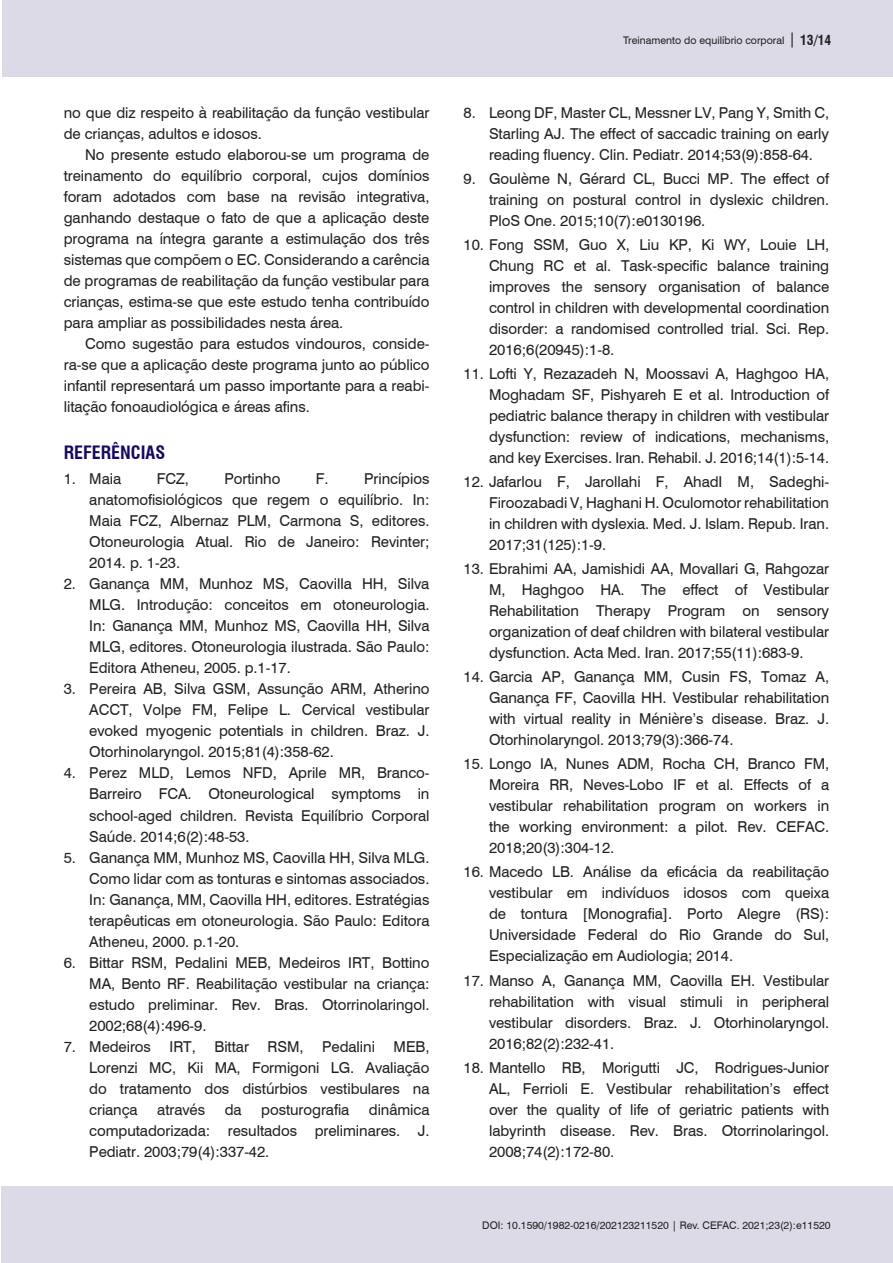
<style>
.page{position:relative;width:893px;height:1263px;background:#fff}
.page>*{position:absolute;margin:0;border:0;box-sizing:border-box;transform-origin:0 0}
.Nivel_1{font:700 condensed 18px "Swiss 721 BT";color:#18085f}
.Corpo_do_texto{font:15px/21px "Swiss 721 BT";letter-spacing:-.005em;color:#231f20;text-align:justify}
.t1{font:10.5px "Swiss 721 BT";color:#231f20}
.s1{font-size:15px}
.s2{font-weight:700;font-stretch:condensed;font-size:13.5px}
</style>
<div class="page">
<div style="left:1px;top:1186px;width:892px;height:77px;background:#dcdae7"></div>
<div style="left:2px;top:0;width:891px;height:77px;background:#dcdae7"></div>
<p class="Corpo_do_texto" style="left:64px;top:102px;width:367px">no que diz respeito à reabilitação da função vestibular de crianças, adultos e idosos.</p>
<p class="Corpo_do_texto" style="left:64px;top:144px;width:367px;text-indent:21px">No presente estudo elaborou-se um programa de treinamento do equilíbrio corporal, cujos domínios foram adotados com base na revisão integrativa, ganhando destaque o fato de que a aplicação deste programa na íntegra garante a estimulação dos três sistemas que compõem o EC. Considerando a carência de programas de reabilitação da função vestibular para crianças, estima-se que este estudo tenha contribuído para ampliar as possibilidades nesta área.</p>
<p class="Corpo_do_texto" style="left:64px;top:333px;width:367px;text-indent:21px">Como sugestão para estudos vindouros, conside&shy;ra-se que a aplicação deste programa junto ao público infantil representará um passo importante para a reabi&shy;litação fonoaudiológica e áreas afins.</p>
<p class="Nivel_1" style="left:64px;top:442px;width:103px">REFERÊNCIAS</p>
<p class="Corpo_do_texto" style="left:64px;top:468px;width:59px">1. Maia</p>
<p class="Corpo_do_texto" style="left:157px;top:468px;width:34px">FCZ,</p>
<p class="Corpo_do_texto" style="left:224px;top:468px;width:57px">Portinho</p>
<p class="Corpo_do_texto" style="left:89px;top:468px;width:342px;text-indent:227px">F. Princípios anatomofisiológicos que regem o equilíbrio. In:<br>Maia FCZ, Albernaz PLM, Carmona S, editores.<br>Otoneurologia Atual. Rio de Janeiro: Revinter; 2014. p. 1-23.</p>
<p class="Corpo_do_texto" style="left:89px;top:573px;width:342px;text-indent:-26px">2. Ganança MM, Munhoz MS, Caovilla HH, Silva MLG. Introdução: conceitos em otoneurologia.<br>In: Ganança MM, Munhoz MS, Caovilla HH, Silva MLG, editores. Otoneurologia ilustrada. São Paulo:<br>Editora Atheneu, 2005. p.1-17.</p>
<p class="Corpo_do_texto" style="left:89px;top:678px;width:342px;text-indent:-26px">3. Pereira AB, Silva GSM, Assunção ARM, Atherino ACCT, Volpe FM, Felipe L. Cervical vestibular evoked myogenic potentials in children. Braz. J.<br>Otorhinolaryngol. 2015;81(4):358-62.</p>
<p class="Corpo_do_texto" style="left:89px;top:762px;width:342px;text-indent:-26px">4. Perez MLD, Lemos NFD, Aprile MR, Branco-Barreiro FCA. Otoneurological symptoms in school-aged children. Revista Equilíbrio Corporal Saúde. 2014;6(2):48-53.</p>
<p class="Corpo_do_texto" style="left:89px;top:846px;width:342px;text-indent:-26px">5. Ganança MM, Munhoz MS, Caovilla HH, Silva MLG.<br>Como lidar com as tonturas e sintomas associados.<br>In: Ganança, MM, Caovilla HH, editores. Estratégias terapêuticas em otoneurologia. São Paulo: Editora Atheneu, 2000. p.1-20.</p>
<p class="Corpo_do_texto" style="left:89px;top:952px;width:342px;text-indent:-26px">6. Bittar RSM, Pedalini MEB, Medeiros IRT, Bottino MA, Bento RF. Reabilitação vestibular na criança: estudo preliminar. Rev. Bras. Otorrinolaringol.<br>2002;68(4):496-9.</p>
<p class="Corpo_do_texto" style="left:89px;top:1036px;width:342px;text-indent:-26px">7. Medeiros IRT, Bittar RSM, Pedalini MEB, Lorenzi MC, Kii MA, Formigoni LG. Avaliação do tratamento dos distúrbios vestibulares na criança</p>
<p class="Corpo_do_texto" style="left:89px;top:1099px;width:342px;text-indent:280px">dinâmica computadorizada: resultados preliminares. J.<br>Pediatr. 2003;79(4):337-42.</p>
<p class="Corpo_do_texto" style="left:157px;top:1099px;width:49px">através</p>
<p class="Corpo_do_texto" style="left:225px;top:1099px;width:18px">da</p>
<p class="Corpo_do_texto" style="left:261px;top:1099px;width:90px">posturografia</p>
<p class="t1" style="left:623px;top:34px;width:210px">Treinamento do equilíbrio corporal <span class="s1">|</span> <span class="s2">13/14</span></p>
<p class="Corpo_do_texto" style="left:489px;top:102px;width:342px;text-indent:-26px">8. Leong DF, Master CL, Messner LV, Pang Y, Smith C, Starling AJ. The effect of saccadic training on early reading fluency. Clin. Pediatr. 2014;53(9):858-64.</p>
<p class="Corpo_do_texto" style="left:489px;top:168px;width:342px;text-indent:-26px">9. Goulème N, Gérard CL, Bucci MP. The effect of training on postural control in dyslexic children.<br>PloS One. 2015;10(7):e0130196.</p>
<p class="Corpo_do_texto" style="left:489px;top:234px;width:342px;text-indent:-26px">10. Fong SSM, Guo X, Liu KP, Ki WY, Louie LH, Chung RC et al. Task-specific balance training improves the sensory organisation of balance control in children with developmental coordination disorder: a randomised controlled trial. Sci. Rep.<br>2016;6(20945):1-8.</p>
<p class="Corpo_do_texto" style="left:489px;top:363px;width:342px;text-indent:-26px">11. Lofti Y, Rezazadeh N, Moossavi A, Haghgoo HA, Moghadam SF, Pishyareh E et al. Introduction of pediatric balance therapy in children with vestibular dysfunction: review of indications, mechanisms, and key Exercises. Iran. Rehabil. J. 2016;14(1):5-14.</p>
<p class="Corpo_do_texto" style="left:489px;top:471px;width:342px;text-indent:-26px">12. Jafarlou F, Jarollahi F, AhadI M, Sadeghi-Firoozabadi V, Haghani H. Oculomotor rehabilitation in children with dyslexia. Med. J. Islam. Repub. Iran.<br>2017;31(125):1-9.</p>
<p class="Corpo_do_texto" style="left:489px;top:558px;width:342px;text-indent:-26px">13. Ebrahimi AA, Jamishidi AA, Movallari G, Rahgozar M, Haghgoo HA. The effect of Vestibular Rehabilitation Therapy Program on sensory organization of deaf children with bilateral vestibular dysfunction. Acta Med. Iran. 2017;55(11):683-9.</p>
<p class="Corpo_do_texto" style="left:489px;top:666px;width:342px;text-indent:-26px">14. Garcia AP, Ganança MM, Cusin FS, Tomaz A, Ganança FF, Caovilla HH. Vestibular rehabilitation with virtual reality in Ménière’s disease. Braz. J.<br>Otorhinolaryngol. 2013;79(3):366-74.</p>
<p class="Corpo_do_texto" style="left:489px;top:753px;width:342px;text-indent:-26px">15. Longo IA, Nunes ADM, Rocha CH, Branco FM, Moreira RR, Neves-Lobo IF et al. Effects of a vestibular rehabilitation program on workers in the working environment: a pilot. Rev. CEFAC.<br>2018;20(3):304-12.</p>
<p class="Corpo_do_texto" style="left:489px;top:861px;width:342px;text-indent:-26px">16. Macedo LB. Análise da eficácia da reabilitação vestibular em indivíduos idosos com queixa de tontura [Monografia]. Porto Alegre (RS):<br>Universidade Federal do Rio Grande do Sul, Especialização em Audiologia; 2014.</p>
<p class="Corpo_do_texto" style="left:489px;top:969px;width:342px;text-indent:-26px">17. Manso A, Ganança MM, Caovilla EH. Vestibular rehabilitation with visual stimuli in peripheral vestibular disorders. Braz. J. Otorhinolaryngol.<br>2016;82(2):232-41.</p>
<p class="Corpo_do_texto" style="left:489px;top:1057px;width:342px;text-indent:-26px">18. Mantello RB, Morigutti JC, Rodrigues-Junior AL, Ferrioli E. Vestibular rehabilitation’s effect over the quality of life of geriatric patients with labyrinth disease. Rev. Bras. Otorrinolaringol.<br>2008;74(2):172-80.</p>
<p class="t1" style="left:482px;top:1218px;width:350px">DOI: 10.1590/1982-0216/202123211520 | Rev. CEFAC. 2021;23(2):e11520</p>
</div>
